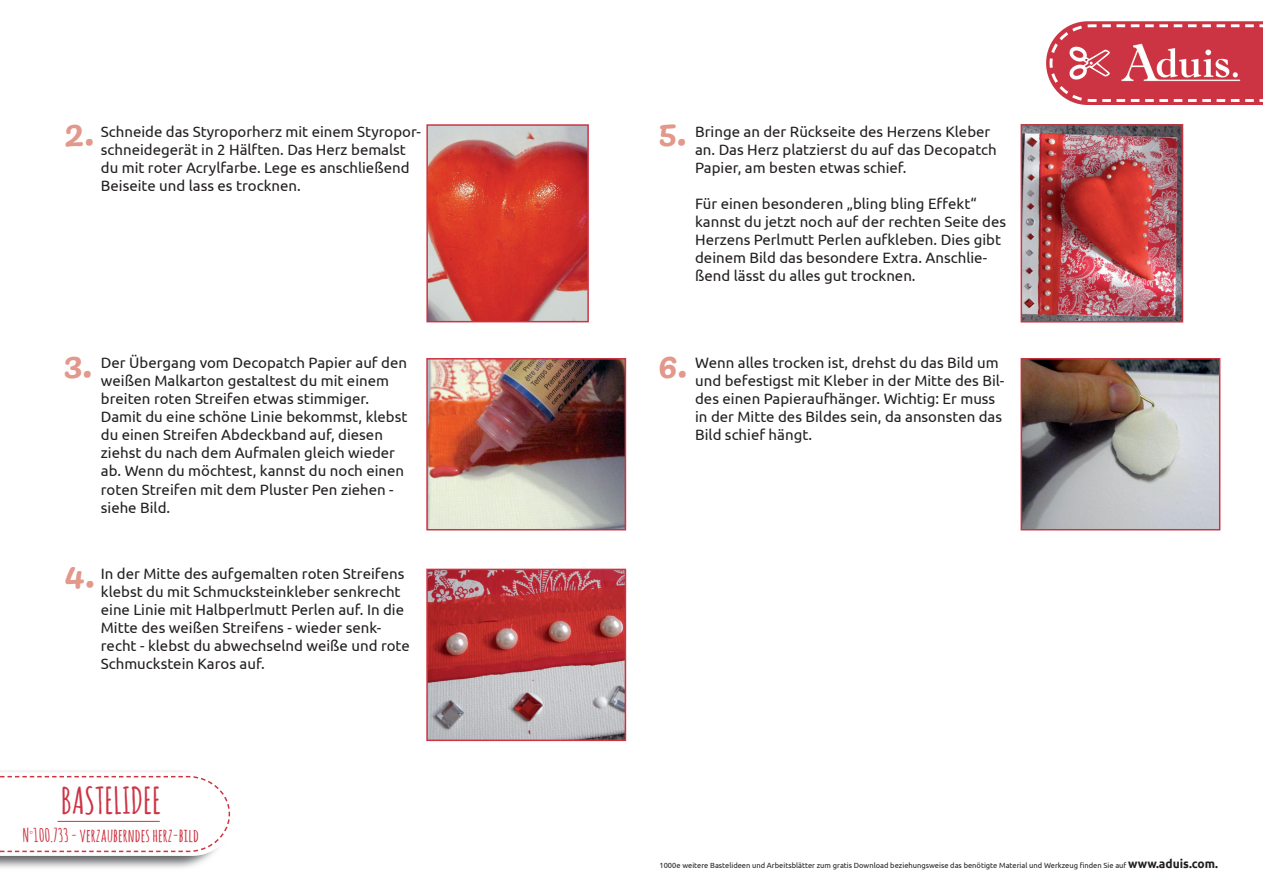
<style>
.page{position:relative;width:1263px;height:893px;background:#fff}
.page>*{position:absolute;margin:0;border:0;box-sizing:border-box;transform-origin:0 0}
.t1{font:700 36.45px "Amatic SC";color:#cd3443}
.t2{font:700 18.45px "Amatic SC";color:#cd3443}
.t3{font:15px/18px "Ubuntu";color:#231f20}
.t4{font:7.5px "Ubuntu";color:#231f20}
.s1{font-weight:700;font-size:12px}
</style>
<div class="page">
<svg style="left:0;top:772px;width:231px;height:84px"></svg>
<hr style="left:58px;top:821px;width:102px;height:1px;background:#cd3443">
<svg style="left:1046px;top:21px;width:217px;height:84px;background:#d55864"></svg>
<img style="left:429px;top:127px;width:157px;height:192px">
<div style="left:426px;top:124px;width:163px;height:198px;border:2px solid #cd3443"></div>
<img style="left:1023px;top:127px;width:157px;height:192px">
<div style="left:1020px;top:124px;width:163px;height:198px;border:2px solid #cd3443"></div>
<img style="left:429px;top:361px;width:194px;height:166px">
<div style="left:426px;top:358px;width:200px;height:172px;border:2px solid #cd3443"></div>
<img style="left:1023px;top:361px;width:194px;height:166px">
<div style="left:1020px;top:358px;width:200px;height:172px;border:2px solid #cd3443"></div>
<img style="left:429px;top:572px;width:194px;height:166px">
<div style="left:426px;top:569px;width:200px;height:172px;border:2px solid #cd3443"></div>
<p class="t3" style="left:101px;top:122px;width:322px">Schneide das Styroporherz mit einem Styropor&shy;schneidegerät in 2 Hälften. Das Herz bemalst du mit roter Acrylfarbe. Lege es anschließend Beiseite und lass es trocknen.</p>
<p class="t3" style="left:695px;top:122px;width:303px">Bringe an der Rückseite des Herzens Kleber an. Das Herz platzierst du auf das Decopatch<br>Papier, am besten etwas schief.</p>
<p class="t3" style="left:695px;top:194px;width:313px">Für einen besonderen „bling bling Effekt“ kannst du jetzt noch auf der rechten Seite des Herzens Perlmutt Perlen aufkleben. Dies gibt deinem Bild das besondere Extra. Anschlie&shy;ßend lässt du alles gut trocknen.</p>
<p class="t3" style="left:101px;top:354px;width:308px">Der Übergang vom Decopatch Papier auf den weißen Malkarton gestaltest du mit einem breiten roten Streifen etwas stimmiger.<br>Damit du eine schöne Linie bekommst, klebst du einen Streifen Abdeckband auf, diesen ziehst du nach dem Aufmalen gleich wieder ab. Wenn du möchtest, kannst du noch einen roten Streifen mit dem Pluster Pen ziehen - siehe Bild.</p>
<p class="t3" style="left:695px;top:354px;width:311px">Wenn alles trocken ist, drehst du das Bild um und befestigst mit Kleber in der Mitte des Bil&shy;des einen Papieraufhänger. Wichtig: Er muss in der Mitte des Bildes sein, da ansonsten das Bild schief hängt.</p>
<p class="t3" style="left:101px;top:564px;width:311px">In der Mitte des aufgemalten roten Streifens klebst du mit Schmucksteinkleber senkrecht eine Linie mit Halbperlmutt Perlen auf. In die Mitte des weißen Streifens - wieder senk&shy;recht - klebst du abwechselnd weiße und rote Schmuckstein Karos auf.</p>
<h1 class="t1" style="left:61px;top:774px;width:102px">BASTELIDEE</h1>
<p class="t2" style="left:23px;top:822px;width:178px">N<sup>°</sup>100.733 - verzauberndes herz-bild</p>
<p class="t4" style="left:659px;top:860px;width:560px">1000e weitere Bastelideen und Arbeitsblätter zum gratis Download beziehungsweise das benötigte Material und Werkzeug finden Sie auf <span class="s1">www.aduis.com.</span></p>
</div>
